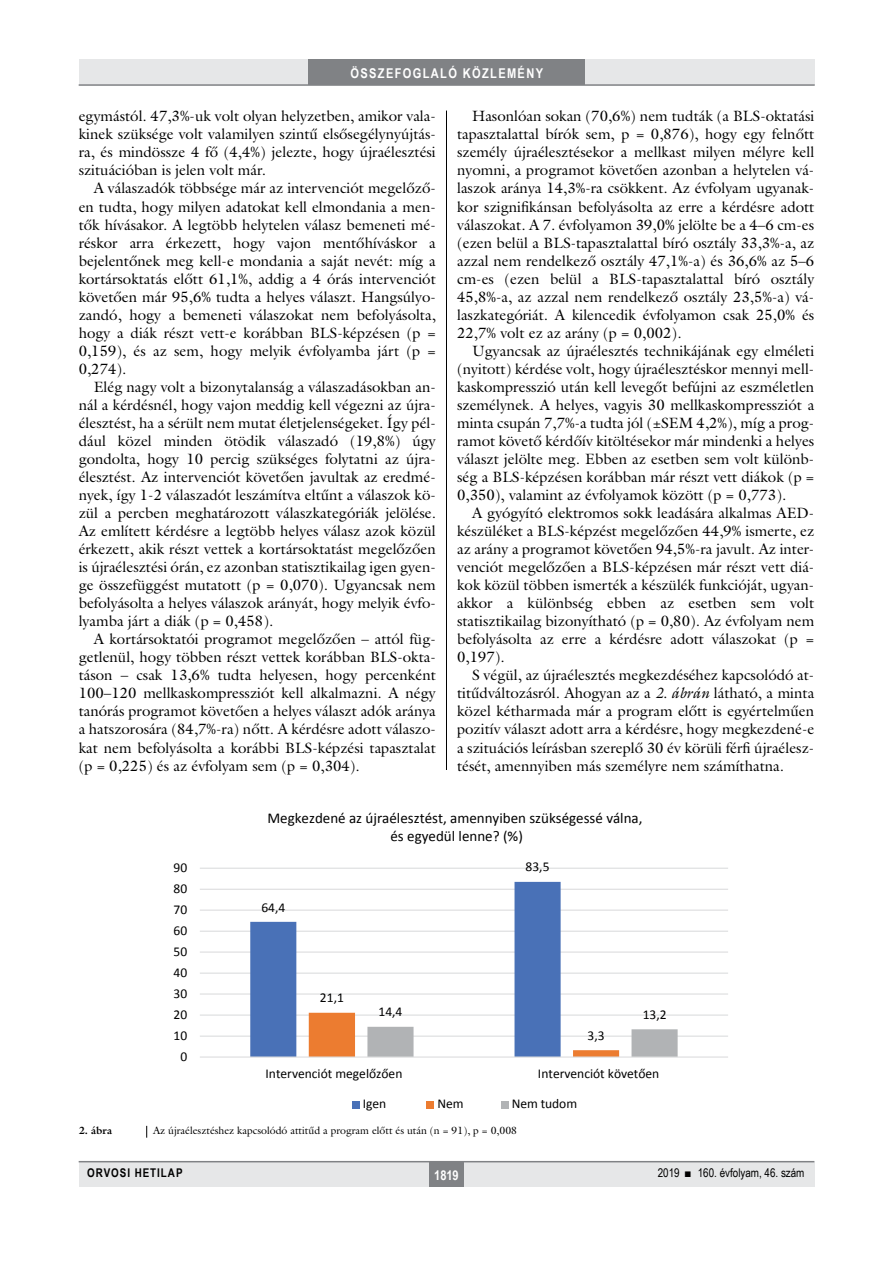
<style>
.page{position:relative;width:893px;height:1263px;background:#fff}
.page>*{position:absolute;margin:0;border:0;box-sizing:border-box;transform-origin:0 0}
.Body_Text{font:15px/18px "Galliard Reg";color:#000;text-align:justify}
.Body_tompa{font:15px/18px "Galliard Reg";color:#000;text-align:justify}
.t1{font:15px/18px "Calibri";color:#000;text-align:center}
.t2{font:13.5px "Calibri";color:#000}
.t3{font:700 13.5px "Arial Narrow";letter-spacing:.1em;color:#fff}
.t4{font:12px "Arial Narrow";color:#000}
.t5{font:700 12px "Arial Narrow";letter-spacing:.08em;color:#000}
.kepalairas2{font:10.5px "Galliard Reg";color:#000}
.kepalairas1{font:700 10.5px "Galliard Reg";color:#000}
.s1{font-style:italic}
</style>
<div class="page">
<div style="left:79px;top:1161px;width:735px;height:25px;background:#e6e7e8"></div>
<div style="left:429px;top:1161px;width:34px;height:25px;background:#808285"></div>
<hr style="left:79px;top:1161px;width:735px;height:1px;background:#808285">
<div style="left:79px;top:60px;width:735px;height:25px;background:#e6e7e8"></div>
<div style="left:308px;top:60px;width:277px;height:25px;background:#808285"></div>
<hr style="left:79px;top:84px;width:736px;height:2px;background:#808285">
<hr style="left:446px;top:111px;width:1px;height:1026px;background:#000">
<div style="left:79px;top:770px;width:736px;height:356px;background:#fff"></div>
<hr style="left:200px;top:1035px;width:528px;height:2px;background:#dcddde">
<hr style="left:200px;top:1014px;width:528px;height:2px;background:#dcddde">
<hr style="left:200px;top:993px;width:528px;height:1px;background:#dcddde">
<hr style="left:200px;top:972px;width:528px;height:2px;background:#dcddde">
<hr style="left:200px;top:951px;width:528px;height:2px;background:#dcddde">
<hr style="left:200px;top:931px;width:528px;height:1px;background:#dcddde">
<hr style="left:200px;top:909px;width:528px;height:2px;background:#dcddde">
<hr style="left:200px;top:889px;width:528px;height:1px;background:#dcddde">
<hr style="left:200px;top:868px;width:528px;height:1px;background:#dcddde">
<svg style="left:250px;top:882px;width:311px;height:174px"></svg>
<svg style="left:309px;top:1013px;width:369px;height:43px"></svg>
<hr style="left:200px;top:1056px;width:528px;height:1px;background:#dcddde">
<div style="left:352px;top:1101px;width:8px;height:7px;background:#4971b7"></div>
<div style="left:427px;top:1101px;width:7px;height:7px;background:#ec7c30"></div>
<div style="left:501px;top:1101px;width:7px;height:7px;background:#b1b3b5"></div>
<div style="left:79px;top:1126px;width:735px;height:14px;background:#fff"></div>
<svg style="left:146px;top:1126px;width:1px;height:12px"></svg>
<p class="t3" style="left:350px;top:63px;width:194px">ÖSSZEFOGLALÓ KÖZLEMÉNY</p>
<p class="Body_tompa" style="left:79px;top:107px;width:359px">egymástól. 47,3%-uk volt olyan helyzetben, amikor vala&shy;kinek szüksége volt valamilyen szintű elsősegélynyújtás&shy;ra, és mindössze 4 fő (4,4%) jelezte, hogy újraélesztési szituációban is jelen volt már.</p>
<p class="Body_Text" style="left:79px;top:179px;width:359px;text-indent:15px">A válaszadók többsége már az intervenciót megelőző&shy;en tudta, hogy milyen adatokat kell elmondania a men&shy;tők hívásakor. A legtöbb helytelen válasz bemeneti mé&shy;réskor arra érkezett, hogy vajon mentőhíváskor a bejelentőnek meg kell-e mondania a saját nevét: míg a kortársoktatás előtt 61,1%, addig a 4 órás intervenciót követően már 95,6% tudta a helyes választ. Hangsúlyo&shy;zandó, hogy a bemeneti válaszokat nem befolyásolta, hogy a diák részt vett-e korábban BLS-képzésen (p = 0,159), és az sem, hogy melyik évfolyamba járt (p = 0,274).</p>
<p class="Body_Text" style="left:79px;top:378px;width:359px;text-indent:15px">Elég nagy volt a bizonytalanság a válaszadásokban an&shy;nál a kérdésnél, hogy vajon meddig kell végezni az újra&shy;élesztést, ha a sérült nem mutat életjelenségeket. Így pél&shy;dául közel minden ötödik válaszadó (19,8%) úgy gondolta, hogy 10 percig szükséges folytatni az újra&shy;élesztést. Az intervenciót követően javultak az eredmé&shy;nyek, így 1-2 válaszadót leszámítva eltűnt a válaszok kö&shy;zül a percben meghatározott válaszkategóriák jelölése.<br>Az említett kérdésre a legtöbb helyes válasz azok közül érkezett, akik részt vettek a kortársoktatást megelőzően is újraélesztési órán, ez azonban statisztikailag igen gyen&shy;ge összefüggést mutatott (p = 0,070). Ugyancsak nem befolyásolta a helyes válaszok arányát, hogy melyik évfo&shy;lyamba járt a diák (p = 0,458).</p>
<p class="Body_Text" style="left:79px;top:630px;width:359px;text-indent:15px">A kortársoktatói programot megelőzően – attól füg&shy;getlenül, hogy többen részt vettek korábban BLS-okta&shy;táson – csak 13,6% tudta helyesen, hogy percenként 100–120 mellkaskompressziót kell alkalmazni. A négy tanórás programot követően a helyes választ adók aránya a hatszorosára (84,7%-ra) nőtt. A kérdésre adott válaszo&shy;kat nem befolyásolta a korábbi BLS-képzési tapasztalat (p = 0,225) és az évfolyam sem (p = 0,304).</p>
<p class="Body_Text" style="left:457px;top:107px;width:359px;text-indent:15px">Hasonlóan sokan (70,6%) nem tudták (a BLS-oktatási tapasztalattal bírók sem, p = 0,876), hogy egy felnőtt személy újraélesztésekor a mellkast milyen mélyre kell nyomni, a programot követően azonban a helytelen vá&shy;laszok aránya 14,3%-ra csökkent. Az évfolyam ugyanak&shy;kor szignifikánsan befolyásolta az erre a kérdésre adott válaszokat. A 7. évfolyamon 39,0% jelölte be a 4–6 cm-es (ezen belül a BLS-tapasztalattal bíró osztály 33,3%-a, az azzal nem rendelkező osztály 47,1%-a) és 36,6% az 5–6 cm-es (ezen belül a BLS-tapasztalattal bíró osztály 45,8%-a, az azzal nem rendelkező osztály 23,5%-a) vá&shy;laszkategóriát. A kilencedik évfolyamon csak 25,0% és 22,7% volt ez az arány (p = 0,002).</p>
<p class="Body_Text" style="left:457px;top:341px;width:359px;text-indent:15px">Ugyancsak az újraélesztés technikájának egy elméleti (nyitott) kérdése volt, hogy újraélesztéskor mennyi mell&shy;kaskompresszió után kell levegőt befújni az eszméletlen személynek. A helyes, vagyis 30 mellkaskompressziót a minta csupán 7,7%-a tudta jól (±SEM 4,2%), míg a prog&shy;ramot követő kérdőív kitöltésekor már mindenki a helyes választ jelölte meg. Ebben az esetben sem volt különb&shy;ség a BLS-képzésen korábban már részt vett diákok (p = 0,350), valamint az évfolyamok között (p = 0,773).</p>
<p class="Body_Text" style="left:457px;top:504px;width:359px;text-indent:15px">A gyógyító elektromos sokk leadására alkalmas AED&shy;készüléket a BLS-képzést megelőzően 44,9% ismerte, ez az arány a programot követően 94,5%-ra javult. Az inter&shy;venciót megelőzően a BLS-képzésen már részt vett diá&shy;kok közül többen ismerték a készülék funkcióját, ugyan&shy;akkor a különbség ebben az esetben sem volt statisztikailag bizonyítható (p = 0,80). Az évfolyam nem befolyásolta az erre a kérdésre adott válaszokat (p = 0,197).</p>
<p class="Body_Text" style="left:457px;top:666px;width:359px;text-indent:15px">S végül, az újraélesztés megkezdéséhez kapcsolódó at&shy;titűdváltozásról. Ahogyan az a <span class="s1">2. ábrán</span> látható, a minta közel kétharmada már a program előtt is egyértelműen pozitív választ adott arra a kérdésre, hogy megkezdené-e a szituációs leírásban szereplő 30 év körüli férfi újraélesz&shy;tését, amennyiben más személyre nem számíthatna.</p>
<p class="t2" style="left:174px;top:859px;width:15px">90</p>
<p class="t2" style="left:174px;top:880px;width:15px">80</p>
<p class="t2" style="left:174px;top:901px;width:15px">70</p>
<p class="t2" style="left:174px;top:922px;width:15px">60</p>
<p class="t2" style="left:174px;top:943px;width:15px">50</p>
<p class="t2" style="left:174px;top:964px;width:15px">40</p>
<p class="t2" style="left:174px;top:985px;width:15px">30</p>
<p class="t2" style="left:174px;top:1006px;width:15px">20</p>
<p class="t2" style="left:174px;top:1027px;width:15px">10</p>
<p class="t2" style="left:180px;top:1048px;width:8px">0</p>
<p class="t1" style="left:267px;top:809px;width:377px">Megkezdené az újraélesztést, amennyiben szükségessé válna, és egyedül lenne? (%)</p>
<p class="t2" style="left:261px;top:898px;width:25px">64,4</p>
<p class="t2" style="left:320px;top:989px;width:25px">21,1</p>
<p class="t2" style="left:526px;top:858px;width:25px">83,5</p>
<p class="t2" style="left:379px;top:1003px;width:25px">14,4</p>
<p class="t2" style="left:643px;top:1006px;width:25px">13,2</p>
<p class="t2" style="left:588px;top:1027px;width:19px">3,3</p>
<p class="t2" style="left:266px;top:1065px;width:138px">Intervenciót megelőzően</p>
<p class="t2" style="left:538px;top:1065px;width:123px">Intervenciót követően</p>
<p class="t2" style="left:363px;top:1095px;width:25px">Igen</p>
<p class="t2" style="left:437px;top:1095px;width:28px">Nem</p>
<p class="t2" style="left:512px;top:1095px;width:67px">Nem tudom</p>
<p class="kepalairas1" style="left:79px;top:1124px;width:35px">2. ábra</p>
<p class="kepalairas2" style="left:153px;top:1124px;width:366px">Az újraélesztéshez kapcsolódó attitűd a program előtt és után (n = 91), p = 0,008</p>
<p class="t5" style="left:87px;top:1164px;width:97px">ORVOSI HETILAP</p>
<p class="t3" style="left:434px;top:1165px;width:26px">1819</p>
<p class="t4" style="left:658px;top:1164px;width:148px">2019 ■ 160. évfolyam, 46. szám</p>
</div>
